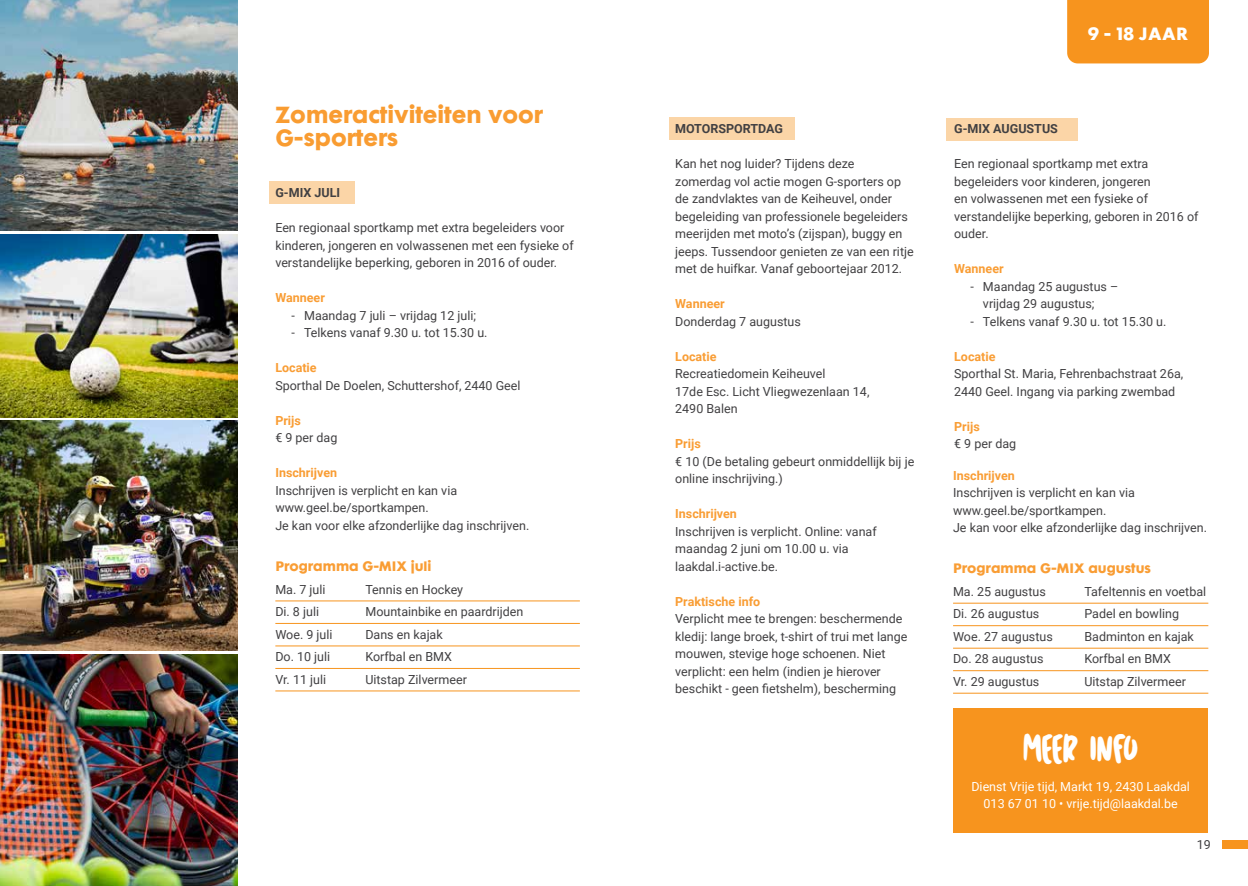
<style>
.page{position:relative;width:1248px;height:886px;background:#fff}
.page>*{position:absolute;margin:0;border:0;box-sizing:border-box;transform-origin:0 0}
.t1{font:21.25px/23.8px "Futura Maxi CG Bold";color:#f99c31}
.t2{font:18.75px "Cartoon Marker";letter-spacing:-.075em;color:#fff}
.t3{font:16.25px "Futura Maxi CG Bold";letter-spacing:.015em;color:#fff}
.t4{font:12.5px/17.5px "Roboto";color:#414042}
.t5{font:700 12.5px "Roboto";color:#f99d34}
.t6{font:12.5px/17.5px "Roboto";color:#fff;text-align:center}
.t7{font:12.5px "Futura Maxi CG Bold";color:#f99d34}
.t8{font:700 12.5px "Roboto";color:#414042}
</style>
<div class="page">
<div style="left:1222px;top:840px;width:25px;height:9px;background:#f7941e"></div>
<div style="left:945px;top:118px;width:132px;height:23px;background:#fbd5a7"></div>
<div style="left:269px;top:181px;width:85px;height:23px;background:#fbd5a7"></div>
<div style="left:669px;top:118px;width:125px;height:22px;background:#fbd5a7"></div>
<hr style="left:275px;top:601px;width:305px;height:1px;background:#f7941e">
<hr style="left:275px;top:623px;width:305px;height:1px;background:#f7941e">
<hr style="left:275px;top:646px;width:305px;height:1px;background:#f7941e">
<hr style="left:275px;top:668px;width:305px;height:1px;background:#f7941e">
<hr style="left:275px;top:691px;width:305px;height:1px;background:#f7941e">
<hr style="left:952px;top:603px;width:256px;height:1px;background:#f7941e">
<hr style="left:952px;top:625px;width:256px;height:1px;background:#f7941e">
<hr style="left:952px;top:648px;width:256px;height:1px;background:#f7941e">
<hr style="left:952px;top:670px;width:256px;height:1px;background:#f7941e">
<hr style="left:952px;top:693px;width:256px;height:1px;background:#f7941e">
<div style="left:953px;top:708px;width:254px;height:125px;background:#f7941e"></div>
<div style="left:1067px;top:0;width:141px;height:63px;background:#f7941e"></div>
<img style="left:0;top:654px;width:237px;height:232px">
<img style="left:0;top:0;width:237px;height:231px">
<img style="left:0;top:421px;width:237px;height:230px">
<img style="left:0;top:234px;width:237px;height:183px">
<h1 class="t1" style="left:275px;top:103px;width:269px">Zomeractiviteiten voor<br>G-sporters</h1>
<p class="t8" style="left:275px;top:184px;width:66px">G-MIX JULI</p>
<p class="t4" style="left:275px;top:219px;width:300px">Een regionaal sportkamp met extra begeleiders voor kinderen, jongeren en volwassenen met een fysieke of verstandelijke beperking, geboren in 2016 of ouder.</p>
<p class="t5" style="left:275px;top:289px;width:51px">Wanneer</p>
<p class="t4" style="left:291px;top:306px;width:186px">- Maandag 7 juli – vrijdag 12 juli;</p>
<p class="t4" style="left:291px;top:324px;width:197px">- Telkens vanaf 9.30 u. tot 15.30 u.</p>
<p class="t5" style="left:275px;top:359px;width:43px">Locatie</p>
<p class="t4" style="left:275px;top:376px;width:247px">Sporthal De Doelen, Schuttershof, 2440 Geel</p>
<p class="t5" style="left:275px;top:411px;width:27px">Prijs</p>
<p class="t4" style="left:275px;top:429px;width:64px">€ 9 per dag</p>
<p class="t5" style="left:275px;top:464px;width:63px">Inschrijven</p>
<p class="t4" style="left:275px;top:481px;width:255px">Inschrijven is verplicht en kan via www.geel.be/sportkampen.<br>Je kan voor elke afzonderlijke dag inschrijven.</p>
<p class="t7" style="left:275px;top:558px;width:158px">Programma G-MIX juli</p>
<p class="t4" style="left:275px;top:580px;width:52px">Ma. 7 juli</p>
<p class="t4" style="left:365px;top:580px;width:99px">Tennis en Hockey</p>
<p class="t4" style="left:275px;top:602px;width:45px">Di. 8 juli</p>
<p class="t4" style="left:365px;top:602px;width:159px">Mountainbike en paardrijden</p>
<p class="t4" style="left:275px;top:625px;width:59px">Woe. 9 juli</p>
<p class="t4" style="left:365px;top:625px;width:79px">Dans en kajak</p>
<p class="t4" style="left:275px;top:647px;width:56px">Do. 10 juli</p>
<p class="t4" style="left:365px;top:647px;width:88px">Korfbal en BMX</p>
<p class="t4" style="left:275px;top:670px;width:52px">Vr. 11 juli</p>
<p class="t4" style="left:365px;top:670px;width:103px">Uitstap Zilvermeer</p>
<p class="t8" style="left:675px;top:120px;width:109px">MOTORSPORTDAG</p>
<p class="t4" style="left:675px;top:154px;width:240px">Kan het nog luider? Tijdens deze<br>zomerdag vol actie mogen G-sporters op de zandvlaktes van de Keiheuvel, onder begeleiding van professionele begeleiders meerijden met moto’s (zijspan), buggy en jeeps. Tussendoor genieten ze van een ritje met de huifkar. Vanaf geboortejaar 2012.</p>
<p class="t5" style="left:675px;top:295px;width:51px">Wanneer</p>
<p class="t4" style="left:675px;top:312px;width:127px">Donderdag 7 augustus</p>
<p class="t5" style="left:675px;top:347px;width:43px">Locatie</p>
<p class="t4" style="left:675px;top:364px;width:196px">Recreatiedomein Keiheuvel<br>17de Esc. Licht Vliegwezenlaan 14,<br>2490 Balen</p>
<p class="t5" style="left:675px;top:435px;width:27px">Prijs</p>
<p class="t4" style="left:675px;top:452px;width:240px">€ 10 (De betaling gebeurt onmiddellijk bij je online inschrijving.)</p>
<p class="t5" style="left:675px;top:505px;width:63px">Inschrijven</p>
<p class="t4" style="left:675px;top:522px;width:203px">Inschrijven is verplicht. Online: vanaf maandag 2 juni om 10.00 u. via laakdal.i-active.be.</p>
<p class="t5" style="left:675px;top:592px;width:87px">Praktische info</p>
<p class="t4" style="left:675px;top:609px;width:234px">Verplicht mee te brengen: beschermende kledij: lange broek, t-shirt of trui met lange mouwen, stevige hoge schoenen. Niet verplicht: een helm (indien je hierover beschikt - geen fietshelm), bescherming</p>
<h3 class="t3" style="left:1087px;top:24px;width:102px">9 - 18 JAAR</h3>
<p class="t8" style="left:954px;top:120px;width:105px">G-MIX AUGUSTUS</p>
<p class="t4" style="left:954px;top:155px;width:246px">Een regionaal sportkamp met extra begeleiders voor kinderen, jongeren<br>en volwassenen met een fysieke of verstandelijke beperking, geboren in 2016 of ouder.</p>
<p class="t5" style="left:954px;top:260px;width:51px">Wanneer</p>
<p class="t4" style="left:982px;top:277px;width:137px;text-indent:-12px">- Maandag 25 augustus – vrijdag 29 augustus;</p>
<p class="t4" style="left:970px;top:312px;width:197px">- Telkens vanaf 9.30 u. tot 15.30 u.</p>
<p class="t5" style="left:954px;top:348px;width:43px">Locatie</p>
<p class="t4" style="left:954px;top:365px;width:230px">Sporthal St. Maria, Fehrenbachstraat 26a,<br>2440 Geel. Ingang via parking zwembad</p>
<p class="t5" style="left:954px;top:418px;width:27px">Prijs</p>
<p class="t4" style="left:954px;top:435px;width:64px">€ 9 per dag</p>
<p class="t5" style="left:952px;top:466px;width:63px">Inschrijven</p>
<p class="t4" style="left:952px;top:483px;width:255px">Inschrijven is verplicht en kan via www.geel.be/sportkampen.<br>Je kan voor elke afzonderlijke dag inschrijven.</p>
<p class="t7" style="left:952px;top:560px;width:199px">Programma G-MIX augustus</p>
<p class="t4" style="left:952px;top:582px;width:94px">Ma. 25 augustus</p>
<p class="t4" style="left:1084px;top:582px;width:123px">Tafeltennis en voetbal</p>
<p class="t4" style="left:952px;top:605px;width:88px">Di. 26 augustus</p>
<p class="t4" style="left:1084px;top:605px;width:96px">Padel en bowling</p>
<p class="t4" style="left:952px;top:627px;width:101px">Woe. 27 augustus</p>
<p class="t4" style="left:1084px;top:627px;width:111px">Badminton en kajak</p>
<p class="t4" style="left:952px;top:650px;width:92px">Do. 28 augustus</p>
<p class="t4" style="left:1084px;top:650px;width:88px">Korfbal en BMX</p>
<p class="t4" style="left:952px;top:672px;width:88px">Vr. 29 augustus</p>
<p class="t4" style="left:1084px;top:672px;width:103px">Uitstap Zilvermeer</p>
<h2 class="t2" style="left:1022px;top:738px;width:118px">MEER INFO</h2>
<p class="t6" style="left:971px;top:777px;width:220px">Dienst Vrije tijd, Markt 19, 2430 Laakdal<br>013 67 01 10 • vrije.tijd@laakdal.be</p>
<p class="t4" style="left:1196px;top:835px;width:16px">19</p>
</div>
